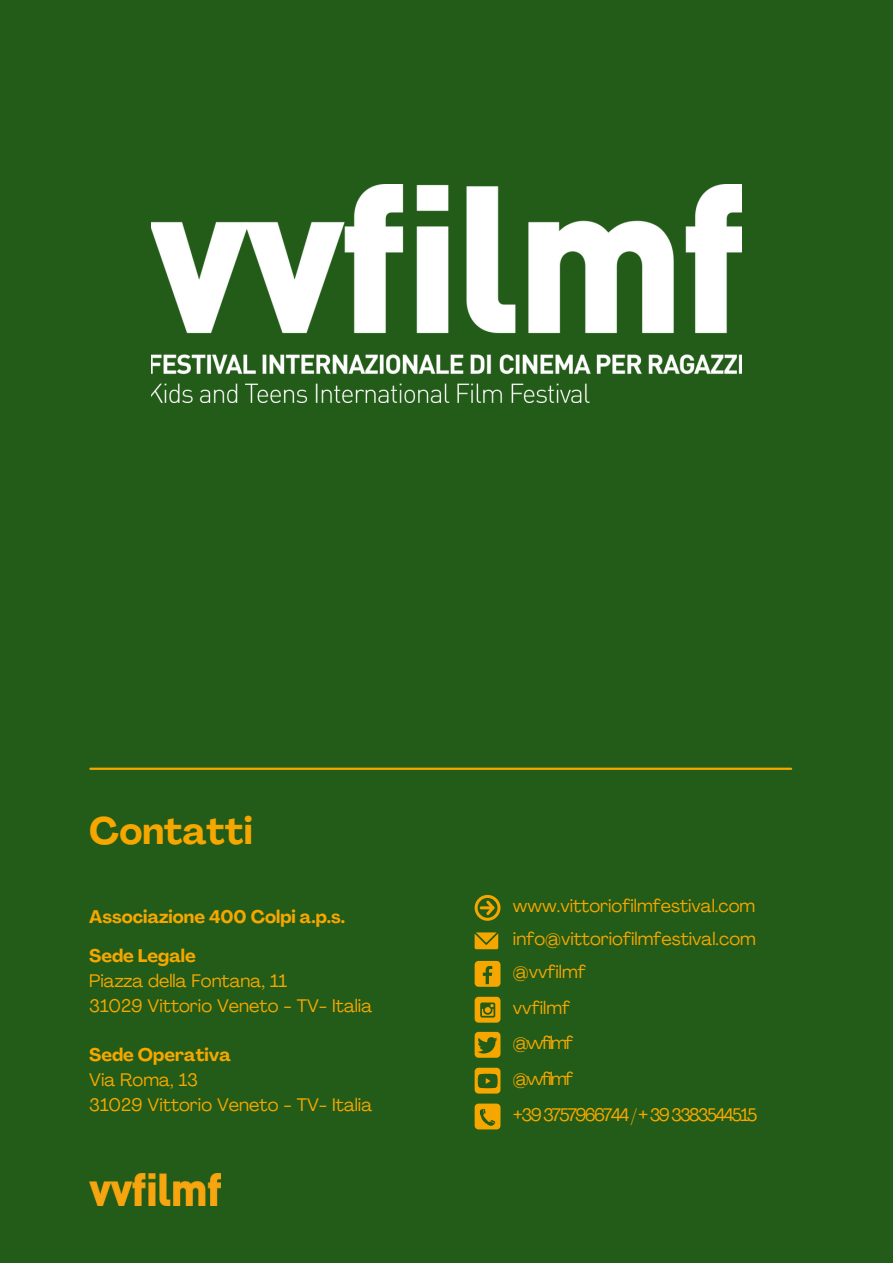
<style>
.page{position:relative;width:893px;height:1264px;background:#fff}
.page>*{position:absolute;margin:0;border:0;box-sizing:border-box;transform-origin:0 0}
.t1{font:700 37.5px "Agrandir";color:#f5a700}
.t2{font:18px "Agrandir";color:#f5a700}
.t3{font:700 18px "Agrandir";color:#f5a700}
.t4{font:18px "Agrandir";letter-spacing:-.1em;color:#f5a700}
</style>
<div class="page">
<div style="left:0;top:0;width:892px;height:1262px;background:#235b18"></div>
<hr style="left:90px;top:767px;width:701px;height:3px;background:#f5a700">
<div style="left:474px;top:1103px;width:26px;height:26px;background:#f5a700;border-radius:4px"></div>
<svg style="left:479px;top:1108px;width:16px;height:18px"></svg>
<svg style="left:474px;top:894px;width:26px;height:26px"></svg>
<div style="left:474px;top:960px;width:26px;height:26px;background:#f5a700;border-radius:4px"></div>
<svg style="left:483px;top:966px;width:9px;height:18px"></svg>
<svg style="left:474px;top:932px;width:24px;height:17px"></svg>
<div style="left:474px;top:996px;width:26px;height:26px;background:#f5a700;border-radius:4px"></div>
<svg style="left:480px;top:1002px;width:15px;height:15px"></svg>
<div style="left:474px;top:1031px;width:26px;height:26px;background:#f5a700;border-radius:4px"></div>
<svg style="left:477px;top:1037px;width:20px;height:17px"></svg>
<div style="left:474px;top:1067px;width:26px;height:26px;background:#f5a700;border-radius:4px"></div>
<svg style="left:477px;top:1073px;width:20px;height:16px"></svg>
<img style="left:89px;top:1173px;width:132px;height:32px">
<img style="left:151px;top:185px;width:590px;height:217px">
<p class="t1" style="left:89px;top:816px;width:165px">Contatti</p>
<p class="t3" style="left:89px;top:909px;width:257px">Associazione 400 Colpi a.p.s.</p>
<p class="t3" style="left:89px;top:948px;width:108px">Sede Legale</p>
<p class="t2" style="left:89px;top:973px;width:199px">Piazza della Fontana, 11</p>
<p class="t2" style="left:89px;top:998px;width:284px">31029 Vittorio Veneto - TV- Italia</p>
<p class="t3" style="left:89px;top:1047px;width:143px">Sede Operativa</p>
<p class="t2" style="left:89px;top:1072px;width:110px">Via Roma, 13</p>
<p class="t2" style="left:89px;top:1097px;width:284px">31029 Vittorio Veneto - TV- Italia</p>
<p class="t2" style="left:513px;top:898px;width:244px">www.vittoriofilmfestival.com</p>
<p class="t2" style="left:513px;top:931px;width:244px">info@vittoriofilmfestival.com</p>
<p class="t2" style="left:513px;top:964px;width:74px">@vvfilmf</p>
<p class="t2" style="left:513px;top:1000px;width:59px">vvfilmf</p>
<p class="t4" style="left:513px;top:1035px;width:62px">@vvfilmf</p>
<p class="t4" style="left:513px;top:1071px;width:62px">@vvfilmf</p>
<p class="t4" style="left:513px;top:1107px;width:246px">+39 3757966744 / + 39 3383544515</p>
</div>
